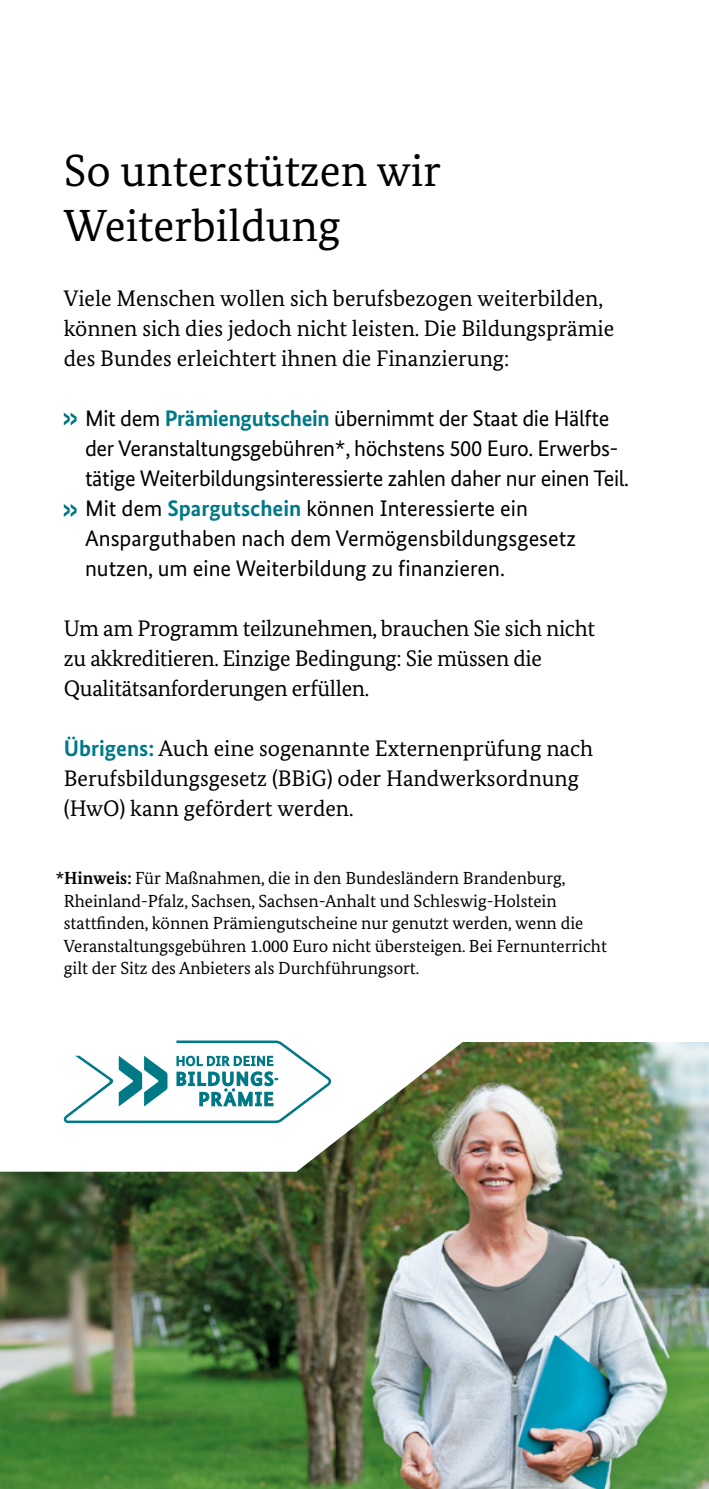
<style>
.page{position:relative;width:709px;height:1489px;background:#fff}
.page>*{position:absolute;margin:0;border:0;box-sizing:border-box;transform-origin:0 0}
._03_Headline{font:45px/55px "Bundes Serif";color:#000}
.t1{font:22.5px/30px "Bundes Sans";letter-spacing:-.015em;color:#000}
._08_Fließtext{font:22.5px/30px "Bundes Serif";color:#000}
._09_Aufzählung{font:22.5px/30px "Bundes Serif";letter-spacing:-.015em;color:#000}
._09_Aufzählung-2{font:17.5px/22.5px "Bundes Serif";color:#000}
.s1{font-family:"Bundes Serif";font-size:25px;color:#007987}
.s2{font-weight:700;color:#007987}
.s3{font-family:"Bundes Sans";font-weight:700;color:#007987}
.s4{font-weight:700}
</style>
<div class="page">
<svg style="left:64px;top:412px;width:13px;height:13px"></svg>
<svg style="left:64px;top:504px;width:13px;height:13px"></svg>
<img style="left:0;top:1042px;width:709px;height:446px">
<svg style="left:0;top:1042px;width:464px;height:129px"></svg>
<svg style="left:63px;top:1040px;width:268px;height:83px"></svg>
<h1 class="_03_Headline" style="left:64px;top:143px;width:378px">So unterstützen wir<br>Weiterbildung</h1>
<p class="_08_Fließtext" style="left:64px;top:283px;width:552px">Viele Menschen wollen sich berufsbezogen weiterbilden, können sich dies jedoch nicht leisten. Die Bildungsprämie des Bundes erleichtert ihnen die Finanzierung:</p>
<p class="t1" style="left:85px;top:403px;width:545px;text-indent:-21px"><span class="s1">∙</span> Mit dem <span class="s2">Prämiengutschein</span> übernimmt der Staat die Hälfte der Veranstaltungsgebühren*, höchstens 500 Euro. Erwerbs&shy;tätige Weiterbildungsinteressierte zahlen daher nur einen Teil.</p>
<p class="t1" style="left:85px;top:493px;width:492px;text-indent:-21px"><span class="s1">∙</span> Mit dem <span class="s2">Spargutschein</span> können Interessierte ein<br>Ansparguthaben nach dem Vermögensbildungsgesetz nutzen, um eine Weiterbildung zu finanzieren.</p>
<p class="_09_Aufzählung" style="left:64px;top:613px;width:533px">Um am Programm teilzunehmen, brauchen Sie sich nicht zu akkreditieren. Einzige Bedingung: Sie müssen die<br>Qualitätsanforderungen erfüllen.</p>
<p class="_08_Fließtext" style="left:64px;top:733px;width:531px"><span class="s3">Übrigens:</span> Auch eine sogenannte Externenprüfung nach<br>Berufsbildungsgesetz (BBiG) oder Handwerksordnung (HwO) kann gefördert werden.</p>
<p class="_09_Aufzählung-2" style="left:64px;top:866px;width:544px;text-indent:-8px">*<span class="s4">Hinweis:</span> Für Maßnahmen, die in den Bundesländern Brandenburg, Rheinland-Pfalz, Sachsen, Sachsen-Anhalt und Schleswig-Holstein stattfinden, können Prämiengutscheine nur genutzt werden, wenn die Veranstaltungsgebühren 1.000 Euro nicht übersteigen. Bei Fernunterricht gilt der Sitz des Anbieters als Durchführungsort.</p>
</div>
